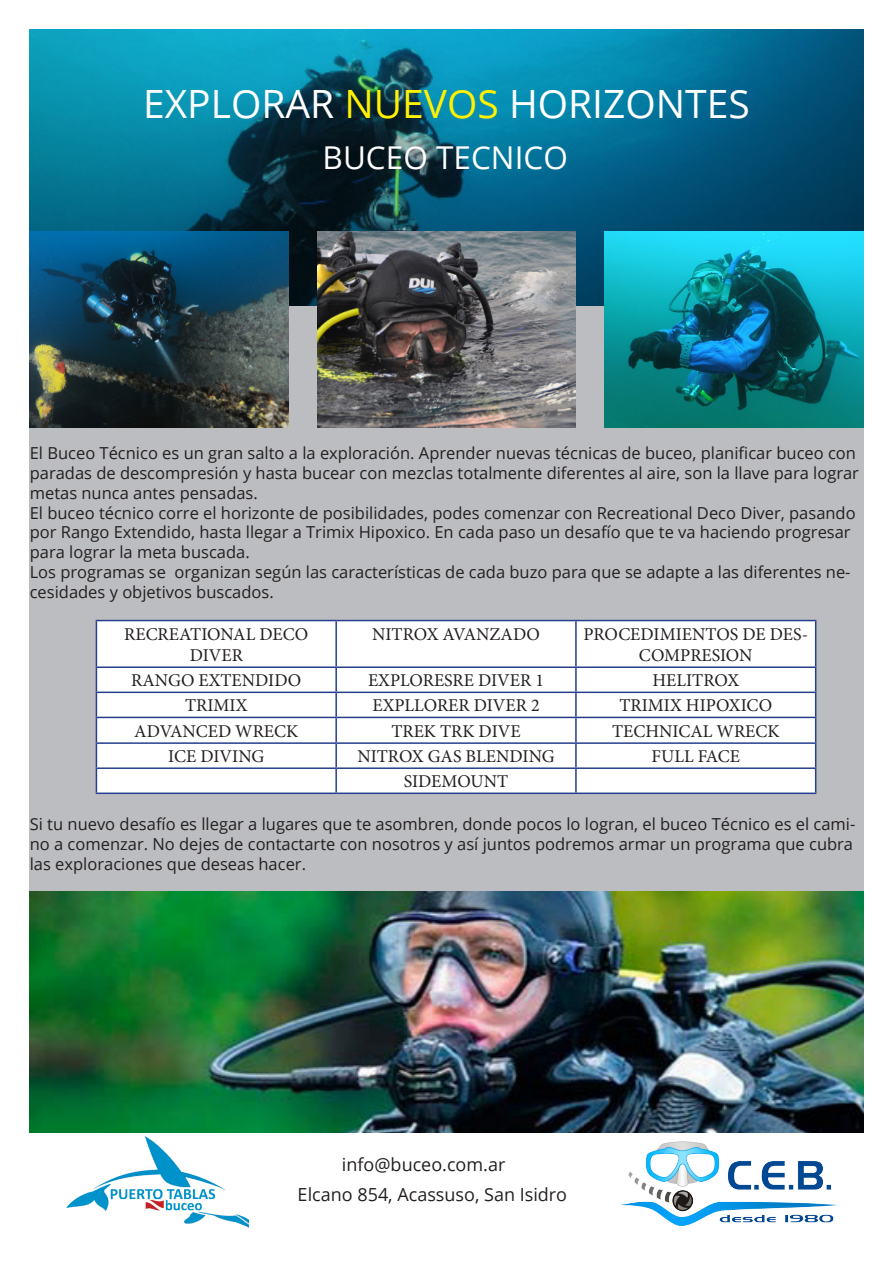
<style>
.page{position:relative;width:893px;height:1263px;background:#fff}
.page>*{position:absolute;margin:0;border:0;box-sizing:border-box;transform-origin:0 0}
.t1{font:39px "Open Sans";color:#fff}
.t2{font:31.5px "Open Sans";color:#fff}
.t3{font:18px/21.6px "Minion Pro";color:#231f20;text-align:center}
.t4{font:18px "Open Sans";color:#231f20}
.t5{font:16.5px/19.8px "Open Sans";color:#231f20}
.s1{color:#fff101}
</style>
<div class="page">
<div style="left:29px;top:232px;width:834px;height:718px;background:#bcbdc0"></div>
<img style="left:30px;top:30px;width:833px;height:275px">
<img style="left:29px;top:232px;width:259px;height:196px">
<img style="left:317px;top:232px;width:259px;height:196px">
<img style="left:604px;top:232px;width:259px;height:196px">
<div style="left:97px;top:621px;width:718px;height:171px;background:#fff"></div>
<hr style="left:96px;top:620px;width:240px;height:1px;background:#253f8e">
<hr style="left:96px;top:621px;width:1px;height:45px;background:#253f8e">
<hr style="left:336px;top:620px;width:240px;height:1px;background:#253f8e">
<hr style="left:335px;top:621px;width:2px;height:45px;background:#253f8e">
<hr style="left:576px;top:620px;width:240px;height:1px;background:#253f8e">
<hr style="left:575px;top:621px;width:2px;height:45px;background:#253f8e">
<hr style="left:815px;top:621px;width:1px;height:45px;background:#253f8e">
<hr style="left:96px;top:666px;width:240px;height:2px;background:#253f8e">
<hr style="left:336px;top:666px;width:240px;height:2px;background:#253f8e">
<hr style="left:335px;top:668px;width:2px;height:23px;background:#253f8e">
<hr style="left:576px;top:666px;width:240px;height:2px;background:#253f8e">
<hr style="left:575px;top:668px;width:2px;height:23px;background:#253f8e">
<hr style="left:96px;top:691px;width:240px;height:2px;background:#253f8e">
<hr style="left:336px;top:691px;width:240px;height:2px;background:#253f8e">
<hr style="left:335px;top:693px;width:2px;height:24px;background:#253f8e">
<hr style="left:576px;top:691px;width:240px;height:2px;background:#253f8e">
<hr style="left:575px;top:693px;width:2px;height:24px;background:#253f8e">
<hr style="left:96px;top:717px;width:240px;height:1px;background:#253f8e">
<hr style="left:336px;top:717px;width:240px;height:1px;background:#253f8e">
<hr style="left:335px;top:718px;width:2px;height:24px;background:#253f8e">
<hr style="left:576px;top:717px;width:240px;height:1px;background:#253f8e">
<hr style="left:575px;top:718px;width:2px;height:24px;background:#253f8e">
<hr style="left:96px;top:742px;width:240px;height:2px;background:#253f8e">
<hr style="left:336px;top:742px;width:240px;height:2px;background:#253f8e">
<hr style="left:335px;top:744px;width:2px;height:23px;background:#253f8e">
<hr style="left:576px;top:742px;width:240px;height:2px;background:#253f8e">
<hr style="left:575px;top:744px;width:2px;height:23px;background:#253f8e">
<hr style="left:96px;top:767px;width:240px;height:2px;background:#253f8e">
<svg style="left:96px;top:668px;width:1px;height:124px"></svg>
<hr style="left:336px;top:767px;width:240px;height:2px;background:#253f8e">
<hr style="left:335px;top:769px;width:2px;height:23px;background:#253f8e">
<hr style="left:576px;top:767px;width:240px;height:2px;background:#253f8e">
<hr style="left:575px;top:769px;width:2px;height:23px;background:#253f8e">
<svg style="left:815px;top:668px;width:1px;height:124px"></svg>
<hr style="left:96px;top:792px;width:240px;height:2px;background:#253f8e">
<hr style="left:336px;top:792px;width:240px;height:2px;background:#253f8e">
<hr style="left:576px;top:792px;width:240px;height:2px;background:#253f8e">
<img style="left:30px;top:892px;width:833px;height:240px">
<img style="left:620px;top:1142px;width:219px;height:83px">
<img style="left:66px;top:1136px;width:182px;height:92px">
<p class="t1" style="left:143px;top:77px;width:608px">EXPLORAR <span class="s1">NUEVOS</span> HORIZONTES</p>
<p class="t2" style="left:323px;top:136px;width:247px">BUCEO TECNICO</p>
<p class="t5" style="left:30px;top:443px;width:831px">El Buceo Técnico es un gran salto a la exploración. Aprender nuevas técnicas de buceo, planificar buceo con paradas de descompresión y hasta bucear con mezclas totalmente diferentes al aire, son la llave para lograr metas nunca antes pensadas.</p>
<p class="t5" style="left:30px;top:502px;width:827px">El buceo técnico corre el horizonte de posibilidades, podes comenzar con Recreational Deco Diver, pasando por Rango Extendido, hasta llegar a Trimix Hipoxico. En cada paso un desafío que te va haciendo progresar para lograr la meta buscada.</p>
<p class="t5" style="left:30px;top:562px;width:822px">Los programas se organizan según las características de cada buzo para que se adapte a las diferentes ne&shy;cesidades y objetivos buscados.</p>
<p class="t3" style="left:124px;top:623px;width:186px">RECREATIONAL DECO<br>DIVER</p>
<p class="t3" style="left:372px;top:623px;width:169px">NITROX AVANZADO</p>
<p class="t3" style="left:583px;top:623px;width:226px">PROCEDIMIENTOS DE DES-<br>COMPRESION</p>
<p class="t3" style="left:131px;top:670px;width:172px">RANGO EXTENDIDO</p>
<p class="t3" style="left:368px;top:670px;width:178px">EXPLORESRE DIVER 1</p>
<p class="t3" style="left:652px;top:670px;width:88px">HELITROX</p>
<p class="t3" style="left:185px;top:695px;width:64px">TRIMIX</p>
<p class="t3" style="left:372px;top:695px;width:169px">EXPLLORER DIVER 2</p>
<p class="t3" style="left:619px;top:695px;width:154px">TRIMIX HIPOXICO</p>
<p class="t3" style="left:134px;top:720px;width:165px">ADVANCED WRECK</p>
<p class="t3" style="left:391px;top:720px;width:131px">TREK TRK DIVE</p>
<p class="t3" style="left:612px;top:720px;width:169px">TECHNICAL WRECK</p>
<p class="t3" style="left:168px;top:746px;width:98px">ICE DIVING</p>
<p class="t3" style="left:357px;top:746px;width:199px">NITROX GAS BLENDING</p>
<p class="t3" style="left:652px;top:746px;width:90px">FULL FACE</p>
<p class="t3" style="left:404px;top:771px;width:106px">SIDEMOUNT</p>
<p class="t5" style="left:30px;top:814px;width:827px">Si tu nuevo desafío es llegar a lugares que te asombren, donde pocos lo logran, el buceo Técnico es el cami&shy;no a comenzar. No dejes de contactarte con nosotros y así juntos podremos armar un programa que cubra las exploraciones que deseas hacer.</p>
<p class="t4" style="left:342px;top:1152px;width:165px">info@buceo.com.ar</p>
<p class="t4" style="left:298px;top:1182px;width:271px">Elcano 854, Acassuso, San Isidro</p>
</div>
